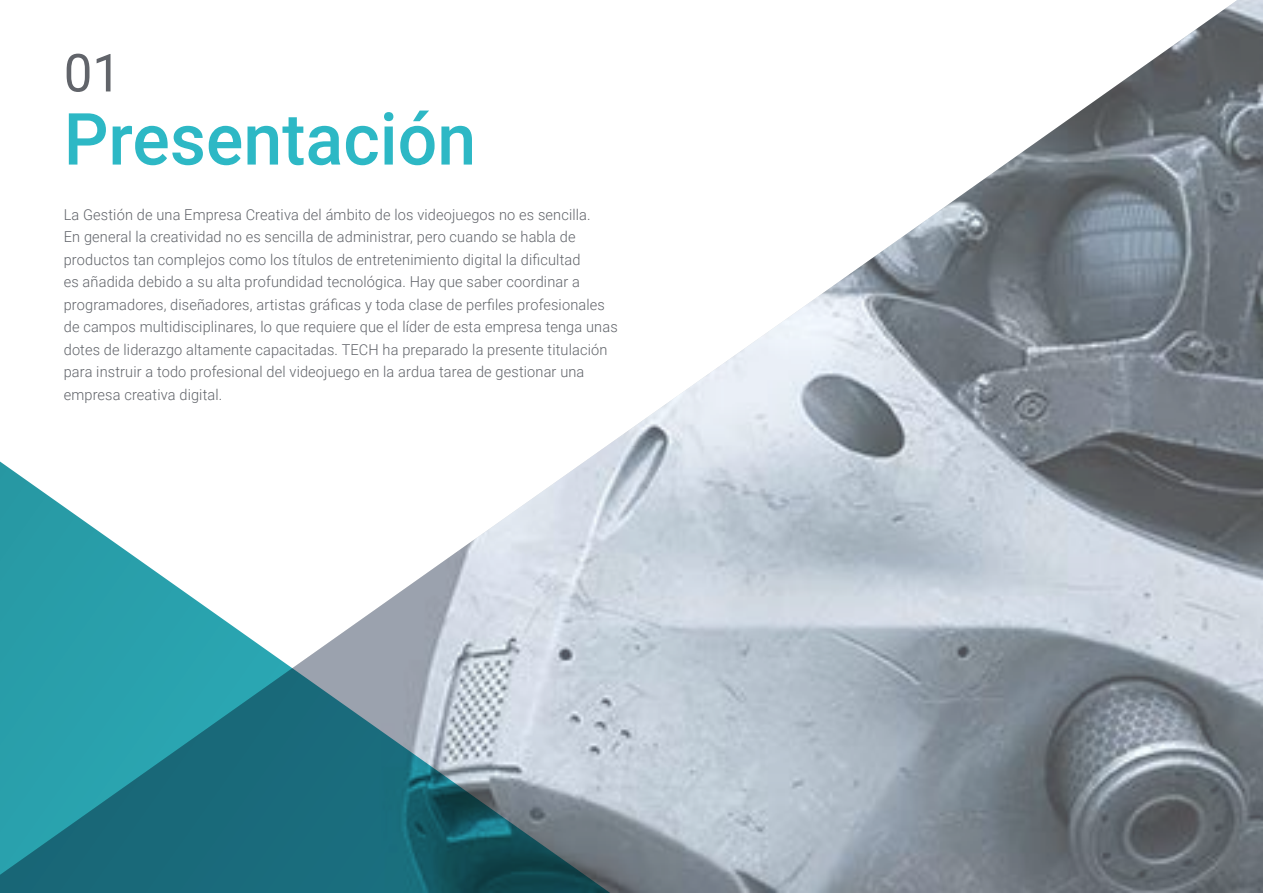
<style>
.page{position:relative;width:1263px;height:893px;background:#fff}
.page>*{position:absolute;margin:0;border:0;box-sizing:border-box;transform-origin:0 0}
.t1{font:500 72px "Roboto";color:#2db8c5}
.t2{font:52.5px "Roboto";color:#61646a}
.t3{font:300 15px/22.5px "Roboto";letter-spacing:.01em;color:#61646a}
</style>
<div class="page">
<img style="left:607px;top:0;width:656px;height:893px">
<svg style="left:0;top:446px;width:640px;height:447px"></svg>
<h2 class="t2" style="left:64px;top:36px;width:59px">01</h2>
<h1 class="t1" style="left:64px;top:89px;width:414px">Presentación</h1>
<p class="t3" style="left:64px;top:202px;width:555px">La Gestión de una Empresa Creativa del ámbito de los videojuegos no es sencilla.<br>En general la creatividad no es sencilla de administrar, pero cuando se habla de productos tan complejos como los títulos de entretenimiento digital la dificultad<br>es añadida debido a su alta profundidad tecnológica. Hay que saber coordinar a programadores, diseñadores, artistas gráficas y toda clase de perfiles profesionales de campos multidisciplinares, lo que requiere que el líder de esta empresa tenga unas dotes de liderazgo altamente capacitadas. TECH ha preparado la presente titulación para instruir a todo profesional del videojuego en la ardua tarea de gestionar una empresa creativa digital.</p>
</div>
